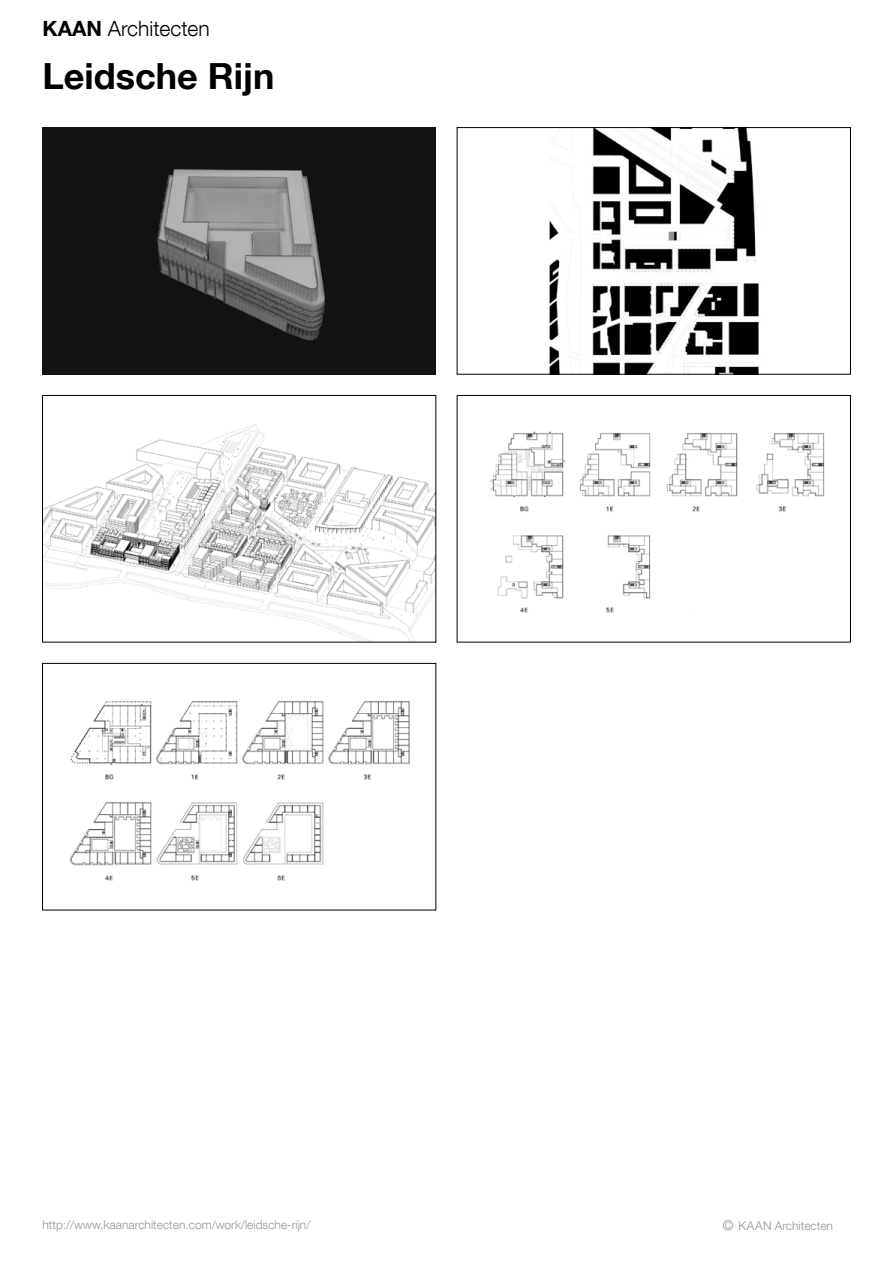
<style>
.page{position:relative;width:893px;height:1263px;background:#fff}
.page>*{position:absolute;margin:0;border:0;box-sizing:border-box;transform-origin:0 0}
.t1{font:700 36px "Helvetica Neue LT Com";color:#000}
.t2{font:300 21px "Helvetica Neue LT Com";color:#000}
.t3{font:300 12px "Helvetica Neue LT Com";color:#939598}
.s1{font-weight:700}
.s2{font-size:13.5px}
</style>
<div class="page">
<img style="left:43px;top:128px;width:393px;height:246px">
<img style="left:549px;top:129px;width:210px;height:243px">
<div style="left:457px;top:127px;width:394px;height:247px;border:1px solid #000"></div>
<img style="left:44px;top:424px;width:390px;height:216px">
<div style="left:42px;top:395px;width:394px;height:247px;border:1px solid #000"></div>
<img style="left:490px;top:431px;width:335px;height:182px">
<div style="left:457px;top:395px;width:394px;height:247px;border:1px solid #000"></div>
<img style="left:69px;top:701px;width:341px;height:180px">
<div style="left:42px;top:663px;width:394px;height:247px;border:1px solid #000"></div>
<h2 class="t2" style="left:43px;top:16px;width:169px"><span class="s1">KAAN</span> Architecten</h2>
<h1 class="t1" style="left:43px;top:54px;width:233px">Leidsche Rijn</h1>
<p class="t3" style="left:43px;top:1217px;width:269px">http://www.kaanarchitecten.com/work/leidsche-rijn/</p>
<p class="t3" style="left:723px;top:1218px;width:112px"><span class="s2">©</span> KAAN Architecten</p>
</div>
